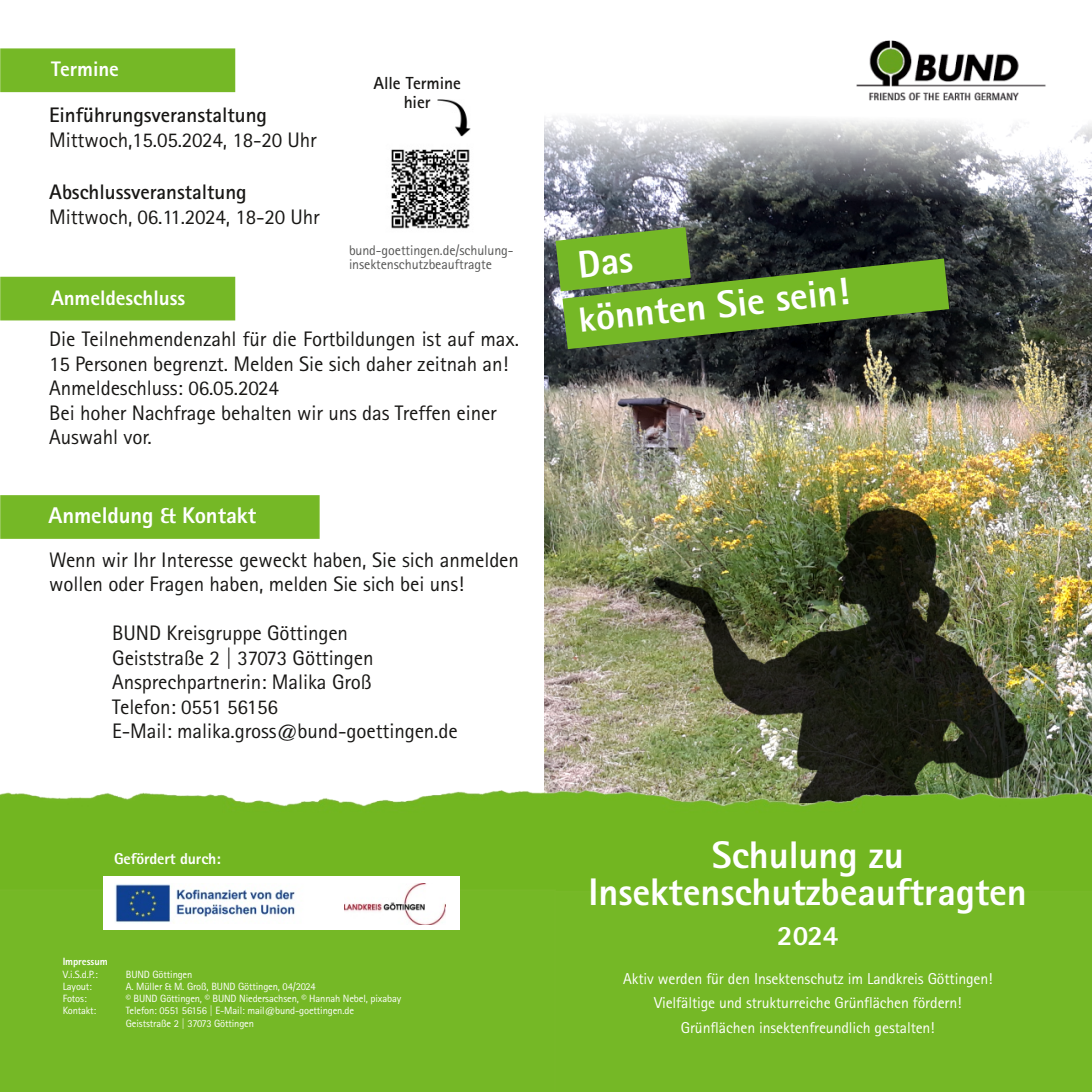
<style>
.page{position:relative;width:1092px;height:1092px;background:#fff}
.page>*{position:absolute;margin:0;border:0;box-sizing:border-box;transform-origin:0 0}
.t1{font:800 38.5px/37.4px "Agfa Rotis Sans Serif";color:#fff;text-align:center}
.t2{font:800 28px "Agfa Rotis Sans Serif";color:#fff}
.t3{font:800 22.75px "Agfa Rotis Sans Serif";letter-spacing:-.005em;color:#fff}
.t4{font:21px/24.5px "Agfa Rotis Sans Serif";letter-spacing:-.005em;color:#181715}
.t5{font:700 21px "Agfa Rotis Sans Serif";color:#181715}
.t6{font:800 21px "Agfa Rotis Sans Serif";color:#fff}
.t7{font:700 17.5px/19.2px "Agfa Rotis Sans Serif";letter-spacing:-.01em;color:#181715;text-align:center}
.t8{font:15.75px/24.5px "Agfa Rotis Sans Serif";letter-spacing:-.01em;color:#fff;text-align:center}
.t9{font:800 15.75px "Agfa Rotis Sans Serif";letter-spacing:-.01em;color:#fff}
.t10{font:14px/14px "Agfa Rotis Sans Serif";letter-spacing:-.005em;color:#565655}
.t11{font:10.5px/12.2px "Agfa Rotis Sans Serif";letter-spacing:-.015em;color:#fff}
.t12{font:800 10.5px "Agfa Rotis Sans Serif";letter-spacing:-.005em;color:#fff}
.s1{font-size:35px}
</style>
<div class="page">
<img style="left:544px;top:202px;width:547px;height:175px">
<svg style="left:544px;top:117px;width:547px;height:85px"></svg>
<img style="left:544px;top:377px;width:547px;height:402px">
<img style="left:545px;top:779px;width:546px;height:111px">
<img style="left:856px;top:40px;width:190px;height:61px">
<img style="left:0;top:779px;width:545px;height:110px">
<div style="left:556px;top:890px;width:535px;height:201px;background:#75b826"></div>
<div style="left:0;top:889px;width:556px;height:202px;background:#75b826"></div>
<div style="left:104px;top:876px;width:356px;height:54px;background:#fff"></div>
<svg style="left:554px;top:226px;width:396px;height:124px;background:#51762a"></svg>
<img style="left:391px;top:149px;width:79px;height:80px">
<div style="left:1px;top:49px;width:233px;height:42px;background:#75b826"></div>
<div style="left:0;top:48px;width:235px;height:44px;border:2px solid #77b828"></div>
<div style="left:1px;top:277px;width:233px;height:42px;background:#75b826"></div>
<div style="left:0;top:277px;width:235px;height:43px;border:2px solid #77b828"></div>
<div style="left:1px;top:496px;width:318px;height:42px;background:#75b826"></div>
<div style="left:0;top:495px;width:319px;height:44px;border:2px solid #77b828"></div>
<img style="left:345px;top:883px;width:100px;height:41px">
<img style="left:437px;top:100px;width:33px;height:36px">
<img style="left:115px;top:884px;width:180px;height:39px">
<p class="t6" style="left:51px;top:56px;width:69px">Termine</p>
<p class="t5" style="left:49px;top:102px;width:219px">Einführungsveranstaltung</p>
<p class="t4" style="left:49px;top:127px;width:269px">Mittwoch,15.05.2024, 18-20 Uhr</p>
<p class="t5" style="left:49px;top:179px;width:199px">Abschlussveranstaltung</p>
<p class="t4" style="left:49px;top:204px;width:272px">Mittwoch, 06.11.2024, 18-20 Uhr</p>
<p class="t6" style="left:51px;top:284px;width:136px">Anmeldeschluss</p>
<p class="t7" style="left:373px;top:73px;width:89px">Alle Termine hier</p>
<p class="t10" style="left:349px;top:243px;width:166px">bund-goettingen.de/schulung&shy;insektenschutzbeauftragte</p>
<p class="t4" style="left:49px;top:326px;width:471px">Die Teilnehmendenzahl für die Fortbildungen ist auf max.<br>15 Personen begrenzt. Melden Sie sich daher zeitnah an!<br>Anmeldeschluss: 06.05.2024<br>Bei hoher Nachfrage behalten wir uns das Treffen einer Auswahl vor.</p>
<p class="t3" style="left:49px;top:501px;width:209px">Anmeldung &amp; Kontakt</p>
<p class="t4" style="left:49px;top:547px;width:471px">Wenn wir Ihr Interesse geweckt haben, Sie sich anmelden wollen oder Fragen haben, melden Sie sich bei uns!</p>
<p class="t4" style="left:112px;top:620px;width:347px">BUND Kreisgruppe Göttingen<br>Geiststraße 2 | 37073 Göttingen<br>Ansprechpartnerin: Malika Groß<br>Telefon: 0551 56156<br>E-Mail: malika.gross@bund-goettingen.de</p>
<p class="t9" style="left:114px;top:848px;width:108px">Gefördert durch:</p>
<p class="t12" style="left:63px;top:955px;width:47px">Impressum</p>
<p class="t11" style="left:63px;top:967px;width:37px">V.i.S.d.P.:</p>
<p class="t11" style="left:126px;top:967px;width:68px">BUND Göttingen</p>
<p class="t11" style="left:63px;top:979px;width:31px">Layout:</p>
<p class="t11" style="left:126px;top:979px;width:192px">A. Müller &amp; M. Groß, BUND Göttingen, 04/2024</p>
<p class="t11" style="left:63px;top:992px;width:26px">Fotos:</p>
<p class="t11" style="left:126px;top:992px;width:277px">© BUND Göttingen, © BUND Niedersachsen, © Hannah Nebel, pixabay</p>
<p class="t11" style="left:63px;top:1004px;width:35px">Kontakt:</p>
<p class="t11" style="left:126px;top:1004px;width:230px">Telefon: 0551 56156 | E-Mail: mail@bund-goettingen.de<br>Geiststraße 2 | 37073 Göttingen</p>
<h1 class="t1" style="left:570px;top:237px;width:273px;line-height:54.4px;text-align:left;rotate:-6deg">Das<br><span class="s1">k</span>önnten Sie sein!</h1>
<h1 class="t1" style="left:588px;top:835px;width:440px">Schulung zu<br>Insektenschutzbeauftragten</h1>
<h2 class="t2" style="left:777px;top:917px;width:63px">2024</h2>
<p class="t8" style="left:623px;top:966px;width:371px">Aktiv werden für den Insektenschutz im Landkreis Göttingen!<br>Vielfältige und strukturreiche Grünflächen fördern!<br>Grünflächen insektenfreundlich gestalten!</p>
</div>
